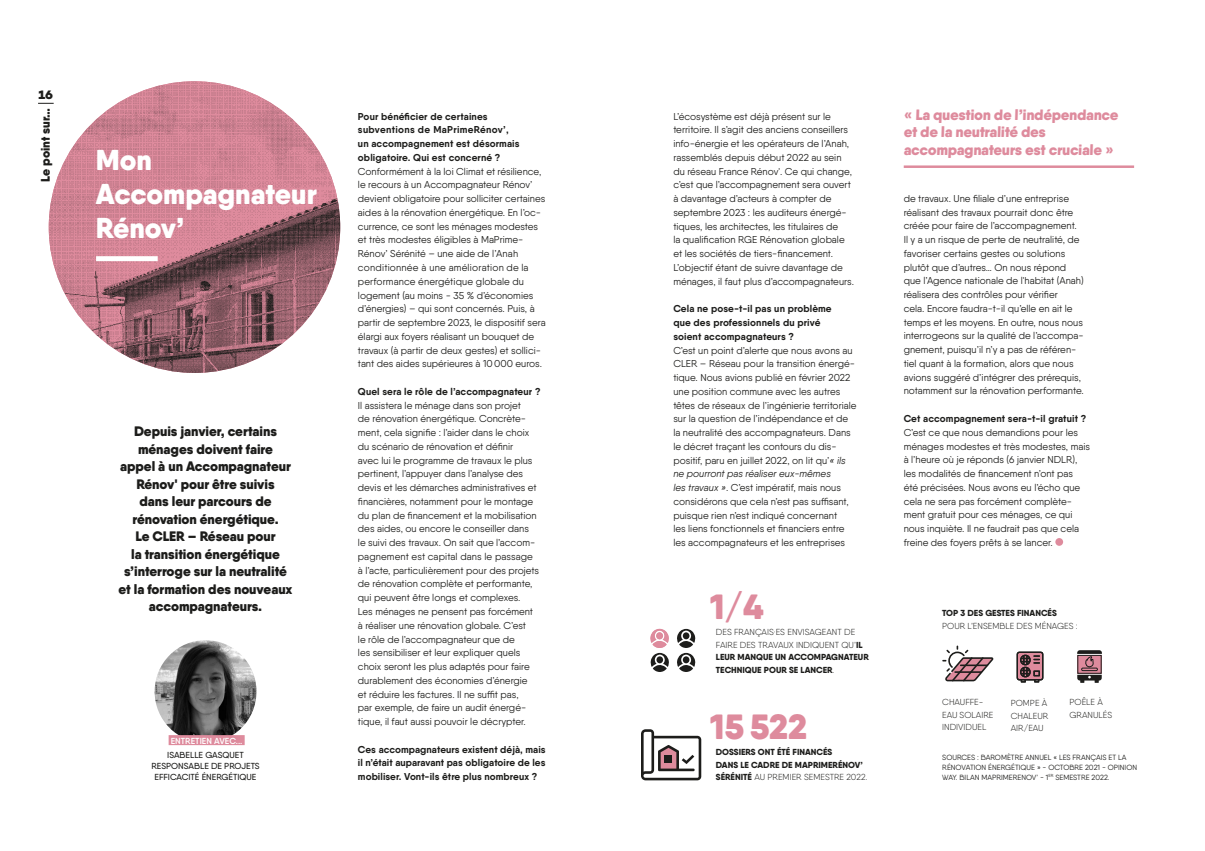
<style>
.page{position:relative;width:1205px;height:851px;background:#fff}
.page>*{position:absolute;margin:0;border:0;box-sizing:border-box;transform-origin:0 0}
.t1{font:900 35px "Qanelas Soft";color:#de8b9d}
.t2{font:900 28.75px/33.8px "Qanelas Soft";color:#fff}
.t3{font:900 15px/17.5px "Qanelas Soft";color:#de8b9d}
.t4{font:900 13.75px/17.5px "Qanelas Soft";letter-spacing:-.005em;color:#1d1d1b;text-align:center}
.t5{font:900 12.5px "Qanelas Soft";color:#1d1d1b}
.t6{font:800 12.5px "Campton";color:#1d1d1b}
.t7{font:10px/13.8px "Qanelas Soft";color:#1d1d1b}
.t8{font:700 10px/13.8px "Qanelas Soft";letter-spacing:.01em;color:#1d1d1b}
.t9{font:300 8.75px/12.5px "Qanelas Soft";color:#1d1d1b}
.t10{font:800 8.75px/12.5px "Qanelas Soft";color:#1d1d1b}
.t11{font:500 8.75px/11.2px "Qanelas Soft";color:#1d1d1b;text-align:center}
.t12{font:600 8.75px "Qanelas Soft";color:#fff}
.t13{font:7.5px/10px "Qanelas Soft";color:#1d1d1b}
.s1{font-style:italic}
.s2{font-weight:800}
.s3{font-weight:300}
</style>
<div class="page">
<img style="left:49px;top:81px;width:291px;height:292px;border-radius:146px">
<svg style="left:38px;top:103px;width:16px;height:1px"></svg>
<div style="left:96px;top:256px;width:62px;height:5px;background:#fff"></div>
<hr style="left:904px;top:165px;width:230px;height:3px;background:#de8b9d">
<div style="left:1055px;top:538px;width:8px;height:7px;background:#de8b9d;border-radius:50%"></div>
<svg style="left:641px;top:729px;width:60px;height:51px"></svg>
<svg style="left:942px;top:645px;width:51px;height:36px"></svg>
<svg style="left:1016px;top:651px;width:27px;height:31px"></svg>
<svg style="left:1077px;top:650px;width:25px;height:32px"></svg>
<img style="left:155px;top:640px;width:101px;height:102px">
<div style="left:169px;top:735px;width:76px;height:10px;background:#de8b9d"></div>
<svg style="left:677px;top:628px;width:18px;height:44px"></svg>
<svg style="left:650px;top:628px;width:19px;height:44px"></svg>
<p class="t6" style="left:39px;top:86px;width:16px">16</p>
<p class="t5" style="left:37px;top:182px;width:75px;rotate:-90deg">Le point sur…</p>
<h2 class="t2" style="left:96px;top:143px;width:223px">Mon<br>Accompagnateur<br>Rénov’</h2>
<p class="t4" style="left:119px;top:422px;width:175px">Depuis janvier, certains ménages doivent faire<br>appel à un Accompagnateur<br>Rénov' pour être suivis<br>dans leur parcours de rénovation énergétique.<br>Le CLER – Réseau pour<br>la transition énergétique s’interroge sur la neutralité et la formation des nouveaux accompagnateurs.</p>
<p class="t12" style="left:171px;top:735px;width:73px">ENTRETIEN AVEC...</p>
<p class="t11" style="left:151px;top:749px;width:110px">ISABELLE GASQUET<br>RESPONSABLE DE PROJETS<br>EFFICACITÉ ÉNERGÉTIQUE</p>
<p class="t8" style="left:358px;top:109px;width:163px">Pour bénéficier de certaines subventions de MaPrimeRénov’, un accompagnement est désormais obligatoire. Qui est concerné ?</p>
<p class="t7" style="left:358px;top:164px;width:189px">Conformément à la loi Climat et résilience, le recours à un Accompagnateur Rénov’ devient obligatoire pour solliciter certaines aides à la rénovation énergétique. En l’oc&shy;currence, ce sont les ménages modestes et très modestes éligibles à MaPrime-Rénov’ Sérénité – une aide de l’Anah conditionnée à une amélioration de la performance énergétique globale du logement (au moins - 35 % d’économies d’énergies) – qui sont concernés. Puis, à partir de septembre 2023, le dispositif sera élargi aux foyers réalisant un bouquet de travaux (à partir de deux gestes) et sollici&shy;tant des aides supérieures à 10000 euros.</p>
<p class="t8" style="left:358px;top:384px;width:184px">Quel sera le rôle de l’accompagnateur ?</p>
<p class="t7" style="left:358px;top:398px;width:183px">Il assistera le ménage dans son projet<br>de rénovation énergétique. Concrète&shy;ment, cela signifie : l’aider dans le choix du scénario de rénovation et définir<br>avec lui le programme de travaux le plus pertinent, l’appuyer dans l’analyse des devis et les démarches administratives et financières, notamment pour le montage du plan de financement et la mobilisation des aides, ou encore le conseiller dans le suivi des travaux. On sait que l’accom&shy;pagnement est capital dans le passage à l’acte, particulièrement pour des projets de rénovation complète et performante, qui peuvent être longs et complexes.<br>Les ménages ne pensent pas forcément à réaliser une rénovation globale. C’est<br>le rôle de l’accompagnateur que de<br>les sensibiliser et leur expliquer quels choix seront les plus adaptés pour faire durablement des économies d’énergie<br>et réduire les factures. Il ne suffit pas,<br>par exemple, de faire un audit énergé&shy;tique, il faut aussi pouvoir le décrypter.</p>
<p class="t8" style="left:358px;top:742px;width:189px;text-align:justify">Ces accompagnateurs existent déjà, mais il n’était auparavant pas obligatoire de les mobiliser. Vont-ils être plus nombreux ?</p>
<p class="t7" style="left:673px;top:109px;width:182px">L’écosystème est déjà présent sur le territoire. Il s’agit des anciens conseillers info-énergie et les opérateurs de l’Anah, rassemblés depuis début 2022 au sein du réseau France Rénov'. Ce qui change, c’est que l’accompagnement sera ouvert à davantage d’acteurs à compter de septembre 2023 : les auditeurs énergé&shy;tiques, les architectes, les titulaires de<br>la qualification RGE Rénovation globale et les sociétés de tiers-financement.<br>L’objectif étant de suivre davantage de ménages, il faut plus d’accompagnateurs.</p>
<p class="t8" style="left:673px;top:302px;width:160px">Cela ne pose-t-il pas un problème que des professionnels du privé soient accompagnateurs ?</p>
<p class="t7" style="left:673px;top:343px;width:185px">C’est un point d’alerte que nous avons au CLER – Réseau pour la transition énergé&shy;tique. Nous avions publié en février 2022 une position commune avec les autres têtes de réseaux de l’ingénierie territoriale sur la question de l’indépendance et de la neutralité des accompagnateurs. Dans le décret traçant les contours du dis&shy;positif, paru en juillet 2022, on lit qu’<span class="s1">« ils ne pourront pas réaliser eux-mêmes<br>les travaux »</span>. C’est impératif, mais nous considérons que cela n’est pas suffisant, puisque rien n’est indiqué concernant<br>les liens fonctionnels et financiers entre les accompagnateurs et les entreprises</p>
<h1 class="t1" style="left:710px;top:584px;width:55px">1<span class="s2">/</span>4</h1>
<p class="t9" style="left:716px;top:625px;width:154px">DES FRANÇAIS·ES ENVISAGEANT DE<br>FAIRE DES TRAVAUX INDIQUENT QU’<span class="s2">IL<br>LEUR MANQUE UN ACCOMPAGNATEUR<br>TECHNIQUE POUR SE LANCER</span>.</p>
<h1 class="t1" style="left:710px;top:704px;width:98px">15 522</h1>
<p class="t10" style="left:716px;top:745px;width:153px">DOSSIERS ONT ÉTÉ FINANCÉS<br>DANS LE CADRE DE MAPRIMERÉNOV’<br>SÉRÉNITÉ <span class="s3">AU PREMIER SEMESTRE 2022.</span></p>
<h3 class="t3" style="left:904px;top:106px;width:217px">« La question de l’indépendance et de la neutralité des accompagnateurs est cruciale »</h3>
<p class="t7" style="left:904px;top:191px;width:182px">de travaux. Une filiale d’une entreprise réalisant des travaux pourrait donc être créée pour faire de l’accompagnement.<br>Il y a un risque de perte de neutralité, de favoriser certains gestes ou solutions plutôt que d’autres… On nous répond que l’Agence nationale de l'habitat (Anah) réalisera des contrôles pour vérifier<br>cela. Encore faudra-t-il qu’elle en ait le temps et les moyens. En outre, nous nous interrogeons sur la qualité de l’accompa&shy;gnement, puisqu’il n’y a pas de référen&shy;tiel quant à la formation, alors que nous avions suggéré d’intégrer des prérequis, notamment sur la rénovation performante.</p>
<p class="t8" style="left:904px;top:411px;width:184px">Cet accompagnement sera-t-il gratuit ?</p>
<p class="t7" style="left:904px;top:425px;width:188px">C’est ce que nous demandions pour les ménages modestes et très modestes, mais à l’heure où je réponds (6 janvier NDLR), les modalités de financement n’ont pas<br>été précisées. Nous avons eu l’écho que cela ne sera pas forcément complète&shy;ment gratuit pour ces ménages, ce qui nous inquiète. Il ne faudrait pas que cela freine des foyers prêts à se lancer.</p>
<p class="t10" style="left:942px;top:607px;width:116px">TOP 3 DES GESTES FINANCÉS</p>
<p class="t9" style="left:942px;top:619px;width:137px">POUR L’ENSEMBLE DES MÉNAGES :</p>
<p class="t9" style="left:942px;top:695px;width:53px">CHAUFFE-<br>EAU SOLAIRE<br>INDIVIDUEL</p>
<p class="t9" style="left:1011px;top:696px;width:39px;text-align:justify">POMPE À CHALEUR AIR/EAU</p>
<p class="t9" style="left:1069px;top:696px;width:44px">POÊLE À<br>GRANULÉS</p>
<p class="t13" style="left:942px;top:752px;width:196px">SOURCES : BAROMÈTRE ANNUEL « LES FRANÇAIS ET LA<br>RÉNOVATION ÉNERGÉTIQUE » - OCTOBRE 2021 - OPINION<br>WAY. BILAN MAPRIMERENOV’ - 1<sup>ER</sup> SEMESTRE 2022.</p>
</div>
